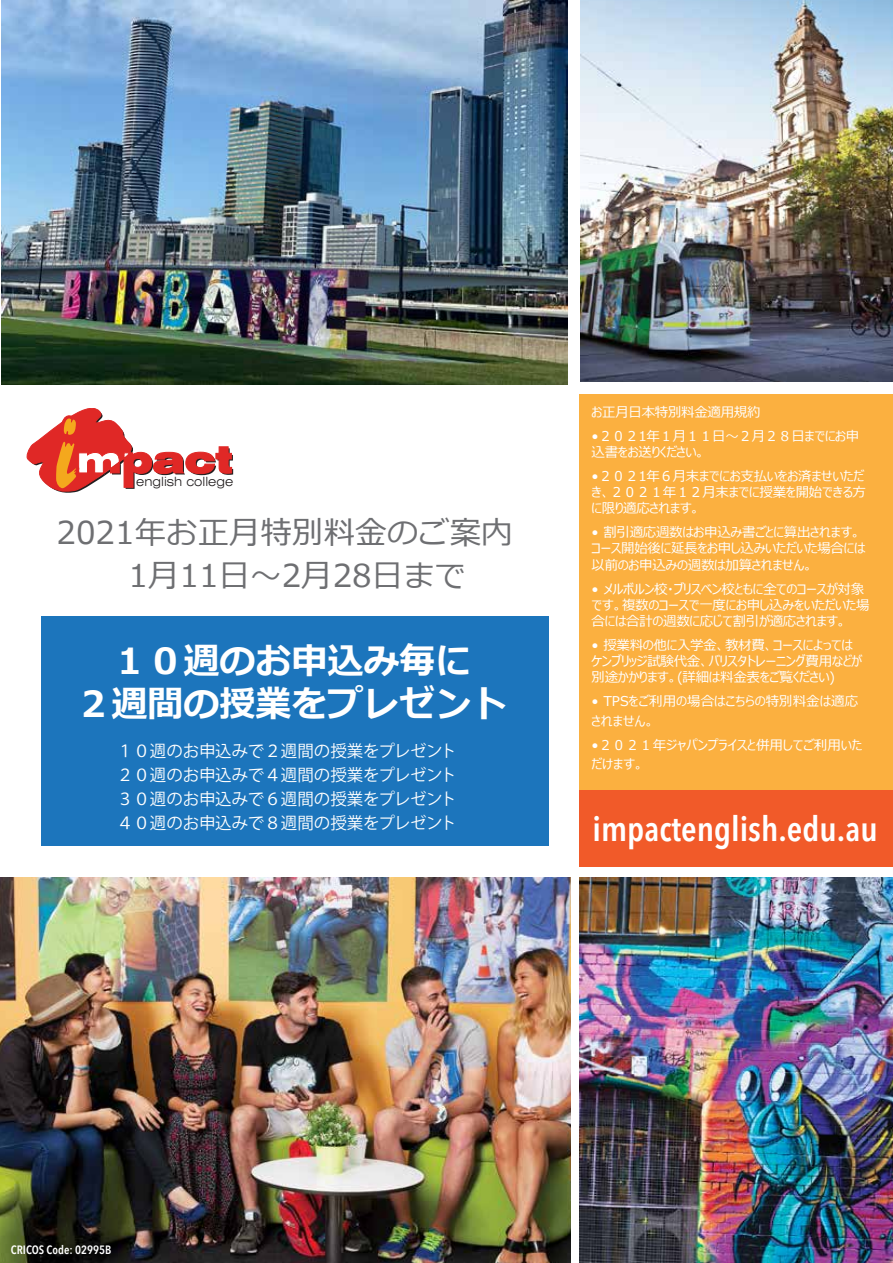
<style>
.page{position:relative;width:893px;height:1263px;background:#fff}
.page>*{position:absolute;margin:0;border:0;box-sizing:border-box;transform-origin:0 0}
.t1{font:700 36px/43.2px "Meiryo";color:#fff;text-align:center}
.t2{font:600 condensed 34.5px "Avenir Next LT Pro";color:#fff}
.t3{font:31.5px/43px "Meiryo";color:#6e6f72}
.t4{font:16.5px/24.3px "Koz Go Pr 6 N";color:#fff;text-align:justify}
.t5{font:13.5px/16.2px "Meiryo UI";letter-spacing:-.025em;color:#fff}
.t6{font:13.5px/19.5px "Meiryo UI";color:#fff}
.t7{font:300 expanded 12.75px "Swiss 721 BT";color:#231f20}
.t8{font:600 condensed 12px "Avenir Next LT Pro";color:#fff}
</style>
<div class="page">
<img style="left:580px;top:0;width:313px;height:381px">
<div style="left:579px;top:394px;width:314px;height:473px;background:#fbb040"></div>
<div style="left:579px;top:791px;width:314px;height:76px;background:#f15a29"></div>
<img style="left:2px;top:0;width:565px;height:384px">
<img style="left:579px;top:877px;width:314px;height:386px">
<img style="left:0;top:877px;width:570px;height:386px">
<svg style="left:27px;top:408px;width:206px;height:85px"></svg>
<div style="left:41px;top:617px;width:508px;height:229px;background:#1c75bc"></div>
<p class="t7" style="left:136px;top:474px;width:99px">english college</p>
<h3 class="t3" style="left:128px;top:512px;width:386px;text-indent:-72px">2021年お正月特別料金のご案内<br>1月11日～2月28日まで</h3>
<h1 class="t1" style="left:76px;top:641px;width:433px">１０週のお申込み毎に<br>２週間の授業をプレゼント</h1>
<p class="t4" style="left:117px;top:739px;width:341px">１０週のお申込みで２週間の授業をプレゼント２０週のお申込みで４週間の授業をプレゼント３０週のお申込みで６週間の授業をプレゼント４０週のお申込みで８週間の授業をプレゼント</p>
<p class="t5" style="left:592px;top:404px;width:170px">お正月日本特別料金適用規約</p>
<p class="t5" style="left:592px;top:428px;width:269px">•２０２1年１月１１日～２月２８日までにお申込書をお送りください。</p>
<p class="t5" style="left:592px;top:468px;width:276px">•２０２1年６月末までにお支払いをお済ませいただき、２０２１年１２月末までに授業を開始できる方に限り適応されます。</p>
<p class="t5" style="left:592px;top:525px;width:279px">• 割引適応週数はお申込み書ごとに算出されます。　コース開始後に延長をお申し込みいただいた場合には以前のお申込みの週数は加算されません。</p>
<p class="t5" style="left:592px;top:581px;width:279px">• メルボルン校・ブリスベン校ともに全てのコースが対象です。複数のコースで一度にお申し込みをいただいた場合には合計の週数に応じて割引が適応されます。</p>
<p class="t5" style="left:592px;top:638px;width:272px;text-align:justify">• 授業料の他に入学金、教材費、コースによっては　ケンブリッジ試験代金、バリスタトレーニング費用などが別途かかります。(詳細は料金表をご覧ください)</p>
<p class="t6" style="left:592px;top:692px;width:277px">• TPSをご利用の場合はこちらの特別料金は適応　されません。</p>
<p class="t6" style="left:592px;top:736px;width:272px">•２０２１年ジャパンプライスと併用してご利用いただけます。</p>
<h2 class="t2" style="left:592px;top:807px;width:287px">impactenglish.edu.au</h2>
<p class="t8" style="left:11px;top:1242px;width:102px">CRICOS Code: 02995B</p>
</div>
